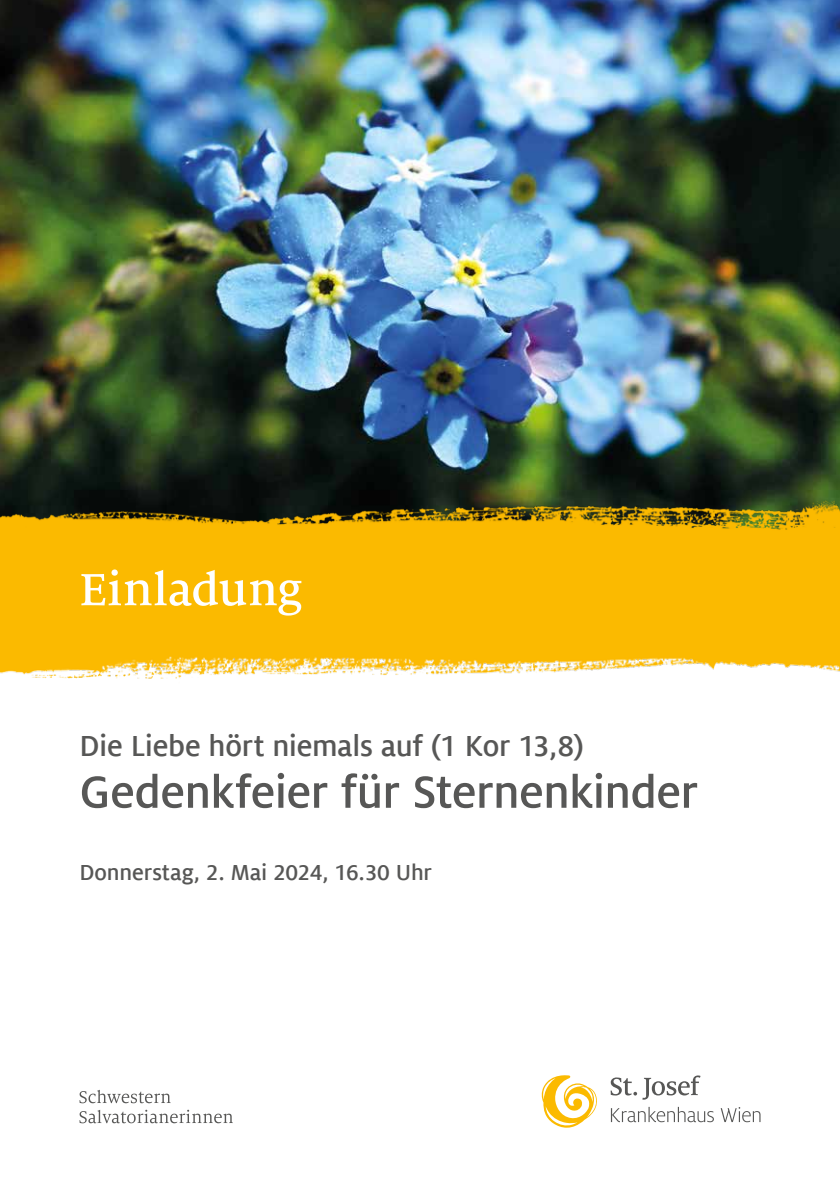
<style>
.page{position:relative;width:840px;height:1191px;background:#fff}
.page>*{position:absolute;margin:0;border:0;box-sizing:border-box;transform-origin:0 0}
.t1{font:500 50px "Milo Offc Pro";letter-spacing:-.01em;color:#575756}
.t2{font:500 50px "Milo Serif Offc Pro";letter-spacing:-.01em;color:#fff}
.t3{font:500 32px "Milo Offc Pro";letter-spacing:-.01em;color:#575756}
.t4{font:500 24px "Milo Offc Pro";letter-spacing:-.01em;color:#575756}
</style>
<div class="page">
<img style="left:0;top:0;width:839px;height:475px">
<img style="left:0;top:475px;width:839px;height:204px">
<svg style="left:79px;top:1089px;width:91px;height:14px"></svg>
<svg style="left:79px;top:1109px;width:154px;height:14px"></svg>
<svg style="left:610px;top:1077px;width:26px;height:18px"></svg>
<svg style="left:642px;top:1075px;width:58px;height:24px"></svg>
<svg style="left:610px;top:1106px;width:103px;height:16px"></svg>
<svg style="left:720px;top:1107px;width:40px;height:15px"></svg>
<svg style="left:541px;top:1075px;width:56px;height:52px"></svg>
<h1 class="t2" style="left:79px;top:561px;width:224px">Einladung</h1>
<p class="t3" style="left:79px;top:728px;width:505px">Die Liebe hört niemals auf (1 Kor 13,8)</p>
<h1 class="t1" style="left:79px;top:764px;width:620px">Gedenkfeier für Sternenkinder</h1>
<p class="t4" style="left:79px;top:859px;width:354px">Donnerstag, 2. Mai 2024, 16.30 Uhr</p>
</div>
